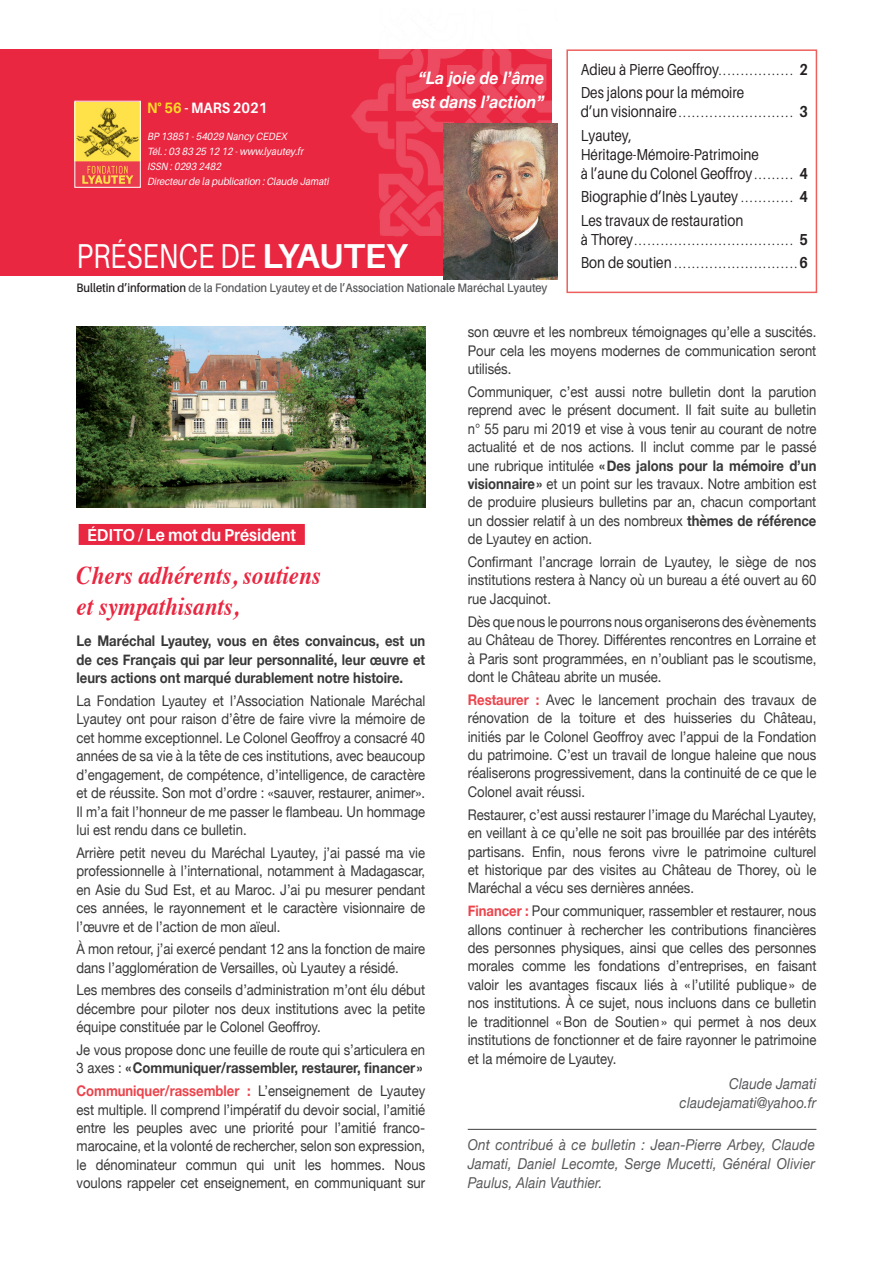
<style>
.page{position:relative;width:893px;height:1263px;background:#fff}
.page>*{position:absolute;margin:0;border:0;box-sizing:border-box;transform-origin:0 0}
.t1{font:34.5px "Aileron";color:#fff;scale:.8 1}
.t2{font:italic 700 25.5px/31.5px "Times";color:#e92741;scale:.9 1}
.t3{font:italic 700 17.25px/24px "Helvetica Neue";color:#fff;text-align:center;scale:.92 1}
.t4{font:700 17.25px "Aileron";color:#fff;scale:.92 1}
.t5{font:15.9px/23.4px "Aileron";color:#231f20;scale:.85 1}
.t6{font:italic 15px/18.8px "Helvetica Neue";letter-spacing:.01em;color:#57585a;text-align:right;scale:.9 1}
.t7{font:700 15px "Aileron";color:#fff;scale:.92 1}
.t8{font:14.7px/18.5px "Helvetica Neue";color:#383839;text-align:justify;scale:.89 1}
.t9{font:700 14.7px/18.5px "Helvetica Neue";color:#383839;text-align:justify;scale:.89 1}
.t10{font:600 12.15px "Aileron";color:#57585a;scale:.9 1}
.t11{font:12px/23.4px "Aileron";color:#231f20;scale:.85 1}
.t12{font:italic 10.5px/15px "Aileron";color:#fff;scale:.92 1}
.s1{color:#fcdc24}
.s2{font-weight:700}
.s3{color:#231f20}
.s4{font-size:12px}
.s5{font-size:15.9px}
.s6{font-weight:700;font-size:15.9px}
.s7{font-weight:700;color:#eb444c}
</style>
<div class="page">
<div style="left:0;top:49px;width:552px;height:226px;background:#e92741"></div>
<div style="left:79px;top:524px;width:226px;height:21px;background:#e92741"></div>
<img style="left:77px;top:326px;width:348px;height:182px">
<img style="left:351px;top:49px;width:201px;height:188px">
<img style="left:443px;top:123px;width:114px;height:157px">
<div style="left:566px;top:49px;width:251px;height:244px;border:2px solid #ed605d"></div>
<img style="left:77px;top:103px;width:61px;height:82px">
<hr style="left:468px;top:1129px;width:348px;height:1px;background:#3e3e3f">
<p class="t7" style="left:147px;top:99px;width:132px"><span class="s1">N° 56</span> - MARS 2021</p>
<p class="t12" style="left:147px;top:129px;width:201px">BP 13851 -54029 Nancy CEDEX<br>Tél. :03 83 25 12 12 -www. lyautey. fr<br>ISSN :0293 2482<br>Directeurde la publication :Claude Jamati</p>
<p class="t3" style="left:412px;top:67px;width:145px">“La joie de l’âme est dans l’action”</p>
<h1 class="t1" style="left:77px;top:237px;width:416px">PRÉSENCE DE <span class="s2">LYAUTEY</span></h1>
<p class="t10" style="left:77px;top:281px;width:525px"><span class="s3">Bulletin d’information</span> de la Fondation Lyautey et de l’Association Nationale Maréchal Lyautey</p>
<p class="t5" style="left:581px;top:57px;width:269px">Adieu à Pierre Geoffroy <span class="s4">. . . . . . . . . . . . . . . . .</span> <span class="s2">2<br></span>Des jalons pour la mémoire</p>
<p class="t11" style="left:581px;top:101px;width:269px"><span class="s5">d’un visionnaire</span> . . . . . . . . . . . . . . . . . . . . . . . . . . <span class="s6">3</span></p>
<p class="t5" style="left:581px;top:126px;width:269px;line-height:19.2px">Lyautey,<br>Héritage-Mémoire-Patrimoine<br>à l’aune du Colonel Geoffroy <span class="s4">. . . . . . . . .</span> <span class="s2">4</span></p>
<p class="t5" style="left:581px;top:185px;width:269px">Biographie d’Inès Lyautey <span class="s4">. . . . . . . . . . . .</span> <span class="s2">4<br></span>Les travaux de restauration</p>
<p class="t11" style="left:581px;top:229px;width:269px"><span class="s5">à Thorey</span> . . . . . . . . . . . . . . . . . . . . . . . . . . . . . . . . . . . . <span class="s6">5<br></span><span class="s5">Bon de soutien</span> . . . . . . . . . . . . . . . . . . . . . . . . . . . <span class="s6">6</span></p>
<p class="t4" style="left:87px;top:526px;width:229px">ÉDITO / Le mot du Président</p>
<h2 class="t2" style="left:77px;top:557px;width:273px">Chers adhérents, soutiens et sympathisants,</h2>
<p class="t9" style="left:77px;top:632px;width:393px">Le Maréchal Lyautey, vous en êtes convaincus, est un de ces Français qui par leur personnalité, leur œuvre et leurs actions ont marqué durablement notre histoire.</p>
<p class="t8" style="left:77px;top:692px;width:393px">La Fondation Lyautey et l’Association Nationale Maréchal Lyautey ont pour raison d’être de faire vivre la mémoire de cet homme exceptionnel. Le Colonel Geoffroy a consacré 40 années de sa vie à la tête de ces institutions, avec beaucoup d’engagement, de compétence, d’intelligence, de caractère et de réussite. Son mot d’ordre : «sauver, restaurer, animer».<br>Il m’a fait l’honneur de me passer le flambeau. Un hommage lui est rendu dans ce bulletin.</p>
<p class="t8" style="left:77px;top:844px;width:393px">Arrière petit neveu du Maréchal Lyautey, j’ai passé ma vie professionnelle à l’international, notamment à Madagascar, en Asie du Sud Est, et au Maroc. J’ai pu mesurer pendant ces années, le rayonnement et le caractère visionnaire de l’œuvre et de l’action de mon aïeul.</p>
<p class="t8" style="left:77px;top:940px;width:393px">À mon retour, j’ai exercé pendant 12 ans la fonction de maire dans l’agglomération de Versailles, où Lyautey a résidé.</p>
<p class="t8" style="left:77px;top:982px;width:393px">Les membres des conseils d’administration m’ont élu début décembre pour piloter nos deux institutions avec la petite équipe constituée par le Colonel Geoffroy.</p>
<p class="t8" style="left:77px;top:1041px;width:393px">Je vous propose donc une feuille de route qui s’articulera en<br>3 axes : <span class="s2">« Communiquer/rassembler, restaurer, financer »</span></p>
<p class="t8" style="left:77px;top:1082px;width:393px"><span class="s7">Communiquer/rassembler :</span> L’enseignement de Lyautey est multiple. Il comprend l’impératif du devoir social, l’amitié entre les peuples avec une priorité pour l’amitié franco&shy;marocaine, et la volonté de rechercher, selon son expression, le dénominateur commun qui unit les hommes. Nous voulons rappeler cet enseignement, en communiquant sur</p>
<p class="t8" style="left:468px;top:323px;width:393px">son œuvre et les nombreux témoignages qu’elle a suscités.<br>Pour cela les moyens modernes de communication seront utilisés.</p>
<p class="t8" style="left:468px;top:383px;width:393px">Communiquer, c’est aussi notre bulletin dont la parution reprend avec le présent document. Il fait suite au bulletin n° 55 paru mi 2019 et vise à vous tenir au courant de notre actualité et de nos actions. Il inclut comme par le passé une rubrique intitulée <span class="s2">«Des jalons pour la mémoire d’un visionnaire »</span> et un point sur les travaux. Notre ambition est de produire plusieurs bulletins par an, chacun comportant un dossier relatif à un des nombreux <span class="s2">thèmes de référence </span>de Lyautey en action.</p>
<p class="t8" style="left:468px;top:553px;width:393px">Confirmant l’ancrage lorrain de Lyautey, le siège de nos institutions restera à Nancy où un bureau a été ouvert au 60 rue Jacquinot.</p>
<p class="t8" style="left:468px;top:613px;width:393px">Dès que nous le pourrons nous organiserons des évènements au Château de Thorey. Différentes rencontres en Lorraine et à Paris sont programmées, en n’oubliant pas le scoutisme, dont le Château abrite un musée.</p>
<p class="t8" style="left:468px;top:691px;width:393px"><span class="s7">Restaurer :</span> Avec le lancement prochain des travaux de rénovation de la toiture et des huisseries du Château, initiés par le Colonel Geoffroy avec l’appui de la Fondation du patrimoine. C’est un travail de longue haleine que nous réaliserons progressivement, dans la continuité de ce que le Colonel avait réussi.</p>
<p class="t8" style="left:468px;top:806px;width:393px">Restaurer, c’est aussi restaurer l’image du Maréchal Lyautey, en veillant à ce qu’elle ne soit pas brouillée par des intérêts partisans. Enfin, nous ferons vivre le patrimoine culturel et historique par des visites au Château de Thorey, où le Maréchal a vécu ses dernières années.</p>
<p class="t8" style="left:468px;top:902px;width:393px"><span class="s7">Financer :</span> Pour communiquer, rassembler et restaurer, nous allons continuer à rechercher les contributions financières des personnes physiques, ainsi que celles des personnes morales comme les fondations d’entreprises, en faisant valoir les avantages fiscaux liés à « l’utilité publique» de nos institutions. À ce sujet, nous incluons dans ce bulletin le traditionnel «Bon de Soutien» qui permet à nos deux institutions de fonctionner et de faire rayonner le patrimoine et la mémoire de Lyautey.</p>
<p class="t6" style="left:680px;top:1075px;width:154px">Claude Jamati claudejamati@yahoo.fr</p>
<p class="t6" style="left:468px;top:1136px;width:387px;text-align:justify">Ont contribué à ce bulletin : Jean-Pierre Arbey, Claude Jamati, Daniel Lecomte, Serge Mucetti, Général Olivier Paulus, Alain Vauthier.</p>
</div>
